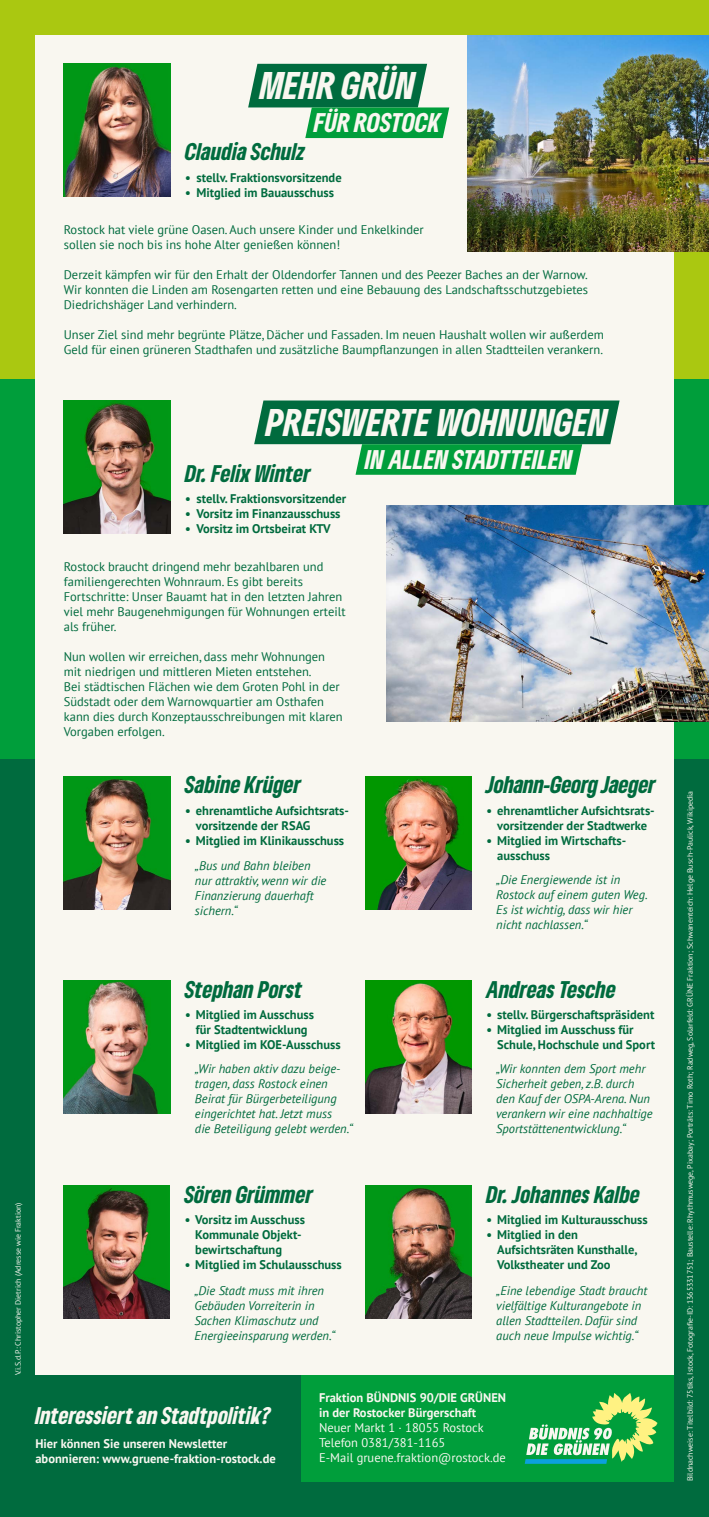
<style>
.page{position:relative;width:709px;height:1517px;background:#aac811}
.page>*{position:absolute;margin:0;border:0;box-sizing:border-box;transform-origin:0 0}
.t1{font:italic 900 condensed 36px "Gruene Type";color:#f9f7f0}
.t2{font:italic 900 condensed 25.25px "Gruene Type";color:#f9f7f0}
.t3{font:italic 900 condensed 22.5px "Gruene Type";color:#006b3e}
.t4{font:italic 900 condensed 22.5px "Gruene Type";color:#f9f7f0}
.t5{font:12.5px/15px "PT Sans";color:#006b3e}
.t6{font:italic 12.5px/15px "PT Sans";color:#006b3e}
.t7{font:700 12.5px/15px "PT Sans";color:#006b3e}
.t8{font:700 12.5px/15px "PT Sans";color:#f9f7f0}
.t9{font:12.5px/15px "PT Sans";color:#f9f7f0}
.t10{font:7.75px "PT Sans";color:#f9f7f0}
</style>
<div class="page">
<div style="left:0;top:758px;width:709px;height:759px;background:#006b3e"></div>
<div style="left:0;top:379px;width:709px;height:379px;background:#009e3b"></div>
<div style="left:35px;top:35px;width:638px;height:1340px;background:#f9f7f0"></div>
<svg style="left:248px;top:64px;width:201px;height:74px"></svg>
<svg style="left:254px;top:400px;width:365px;height:75px"></svg>
<img style="left:64px;top:64px;width:106px;height:133px">
<img style="left:64px;top:400px;width:106px;height:133px">
<img style="left:64px;top:776px;width:106px;height:133px">
<img style="left:64px;top:981px;width:106px;height:132px">
<img style="left:365px;top:1185px;width:106px;height:133px">
<img style="left:63px;top:1185px;width:107px;height:133px">
<div style="left:301px;top:1375px;width:372px;height:106px;background:#009e3b"></div>
<svg style="left:525px;top:1393px;width:132px;height:70px"></svg>
<img style="left:468px;top:35px;width:241px;height:217px">
<img style="left:386px;top:505px;width:323px;height:217px">
<img style="left:365px;top:981px;width:106px;height:132px">
<img style="left:365px;top:776px;width:106px;height:133px">
<h1 class="t1" style="left:260px;top:62px;width:157px">MEHR GRÜN</h1>
<h2 class="t2" style="left:314px;top:106px;width:128px">FÜR ROSTOCK</h2>
<h3 class="t3" style="left:185px;top:137px;width:121px">Claudia Schulz</h3>
<p class="t7" style="left:185px;top:170px;width:158px">• stellv. Fraktionsvorsitzende</p>
<p class="t7" style="left:185px;top:185px;width:150px">• Mitglied im Bauausschuss</p>
<p class="t5" style="left:64px;top:222px;width:361px">Rostock hat viele grüne Oasen. Auch unsere Kinder und Enkelkinder sollen sie noch bis ins hohe Alter genießen können!</p>
<p class="t5" style="left:64px;top:267px;width:526px;text-align:justify">Derzeit kämpfen wir für den Erhalt der Oldendorfer Tannen und des Peezer Baches an der Warnow.<br>Wir konnten die Linden am Rosengarten retten und eine Bebauung des Landschaftsschutzgebietes Diedrichshäger Land verhindern.</p>
<p class="t5" style="left:64px;top:327px;width:541px">Unser Ziel sind mehr begrünte Plätze, Dächer und Fassaden. Im neuen Haushalt wollen wir außerdem<br>Geld für einen grüneren Stadthafen und zusätzliche Baumpflanzungen in allen Stadtteilen verankern.</p>
<h1 class="t1" style="left:266px;top:398px;width:343px">PREISWERTE WOHNUNGEN</h1>
<h2 class="t2" style="left:365px;top:442px;width:209px">IN ALLEN STADTTEILEN</h2>
<h3 class="t3" style="left:185px;top:459px;width:127px">Dr. Felix Winter</h3>
<p class="t7" style="left:185px;top:491px;width:162px">• stellv. Fraktionsvorsitzender</p>
<p class="t7" style="left:185px;top:506px;width:157px">• Vorsitz im Finanzausschuss</p>
<p class="t7" style="left:185px;top:521px;width:147px">• Vorsitz im Ortsbeirat KTV</p>
<p class="t5" style="left:64px;top:559px;width:283px">Rostock braucht dringend mehr bezahlbaren und familiengerechten Wohnraum. Es gibt bereits Fortschritte: Unser Bauamt hat in den letzten Jahren viel mehr Baugenehmigungen für Wohnungen erteilt als früher.</p>
<p class="t5" style="left:64px;top:649px;width:280px">Nun wollen wir erreichen, dass mehr Wohnungen mit niedrigen und mittleren Mieten entstehen.<br>Bei städtischen Flächen wie dem Groten Pohl in der Südstadt oder dem Warnowquartier am Osthafen kann dies durch Konzeptausschreibungen mit klaren Vorgaben erfolgen.</p>
<h3 class="t3" style="left:185px;top:770px;width:117px">Sabine Krüger</h3>
<p class="t7" style="left:196px;top:802px;width:155px;text-indent:-11px">• ehrenamtliche Aufsichtsrats&shy;vorsitzende der RSAG</p>
<p class="t7" style="left:185px;top:832px;width:160px">• Mitglied im Klinikausschuss</p>
<p class="t6" style="left:195px;top:858px;width:133px">„Bus und Bahn bleiben nur attraktiv, wenn wir die<br>Finanzierung dauerhaft sichern.“</p>
<h3 class="t3" style="left:486px;top:770px;width:171px">Johann-Georg Jaeger</h3>
<p class="t7" style="left:486px;top:802px;width:170px;text-align:center">• ehrenamtlicher Aufsichtsrats&shy;vorsitzender der Stadtwerke</p>
<p class="t7" style="left:497px;top:832px;width:130px;text-indent:-11px">• Mitglied im Wirtschafts&shy;ausschuss</p>
<p class="t6" style="left:496px;top:872px;width:153px">„Die Energiewende ist in<br>Rostock auf einem guten Weg.<br>Es ist wichtig, dass wir hier nicht nachlassen.“</p>
<h3 class="t3" style="left:185px;top:974px;width:119px">Stephan Porst</h3>
<p class="t7" style="left:185px;top:1007px;width:130px;text-align:center">• Mitglied im Ausschuss für Stadtentwicklung</p>
<p class="t7" style="left:185px;top:1037px;width:157px">• Mitglied im KOE-Ausschuss</p>
<p class="t6" style="left:195px;top:1061px;width:159px">„Wir haben aktiv dazu beige&shy;tragen, dass Rostock einen<br>Beirat für Bürgerbeteiligung eingerichtet hat. Jetzt muss<br>die Beteiligung gelebt werden.“</p>
<h3 class="t3" style="left:486px;top:974px;width:131px">Andreas Tesche</h3>
<p class="t7" style="left:486px;top:1007px;width:169px">• stellv. Bürgerschaftspräsident</p>
<p class="t7" style="left:497px;top:1022px;width:159px;text-indent:-11px">• Mitglied im Ausschuss für<br>Schule, Hochschule und Sport</p>
<p class="t6" style="left:496px;top:1061px;width:158px">„Wir konnten dem Sport mehr<br>Sicherheit geben, z.B. durch den Kauf der OSPA-Arena. Nun verankern wir eine nachhaltige<br>Sportstättenentwicklung.“</p>
<p class="t10" style="left:13px;top:1375px;width:174px;rotate:-90deg">V.i.S.d.P.: Christopher Dietrich (Adresse wie Fraktion)</p>
<h3 class="t3" style="left:185px;top:1179px;width:130px">Sören Grümmer</h3>
<p class="t7" style="left:195px;top:1212px;width:111px;text-indent:-11px">• Vorsitz im Ausschuss<br>Kommunale Objekt&shy;bewirtschaftung</p>
<p class="t7" style="left:185px;top:1257px;width:159px">• Mitglied im Schulausschuss</p>
<h3 class="t3" style="left:486px;top:1179px;width:155px">Dr. Johannes Kalbe</h3>
<p class="t7" style="left:486px;top:1212px;width:163px">• Mitglied im Kulturausschuss</p>
<p class="t7" style="left:497px;top:1227px;width:142px;text-indent:-11px">• Mitglied in den<br>Aufsichtsräten Kunsthalle,<br>Volkstheater und Zoo</p>
<p class="t6" style="left:194px;top:1282px;width:142px">„Die Stadt muss mit ihren<br>Gebäuden Vorreiterin in<br>Sachen Klimaschutz und<br>Energieeinsparung werden.“</p>
<p class="t6" style="left:496px;top:1282px;width:153px">„Eine lebendige Stadt braucht vielfältige Kulturangebote in allen Stadtteilen. Dafür sind auch neue Impulse wichtig.“</p>
<h3 class="t4" style="left:35px;top:1400px;width:237px">Interessiert an Stadtpolitik?</h3>
<p class="t8" style="left:35px;top:1435px;width:242px">Hier können Sie unseren Newsletter abonnieren: www.gruene-fraktion-rostock.de</p>
<p class="t8" style="left:319px;top:1390px;width:188px">Fraktion BÜNDNIS 90/DIE GRÜNEN in der Rostocker Bürgerschaft</p>
<p class="t9" style="left:319px;top:1420px;width:188px">Neuer Markt 1 · 18055 Rostock<br>Telefon 0381/381-1165<br>E-Mail gruene.fraktion@rostock.de</p>
<p class="t10" style="left:685px;top:1481px;width:692px;rotate:-90deg">Bildnachweise: Titelbild: 75tiks, Istock, Fotografie-ID: 1365331751; Baustelle: Rhythmuswege, Pixabay; Porträts: Timo Roth; Radweg, Solarfeld: GRÜNE Fraktion; Schwanenteich: Helge Busch-Paulick, Wikipedia</p>
</div>
